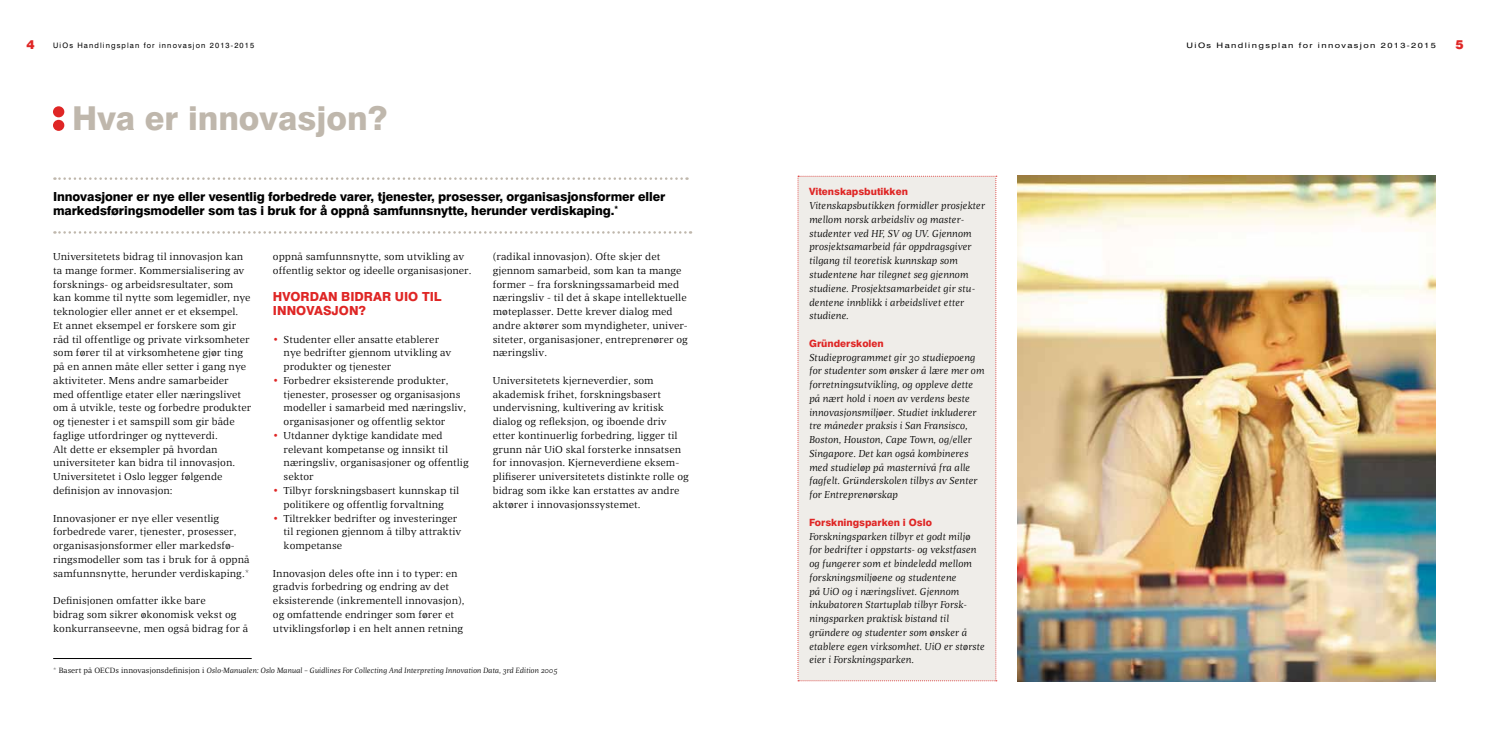
<style>
.page{position:relative;width:1489px;height:745px;background:#fff}
.page>*{position:absolute;margin:0;border:0;box-sizing:border-box;transform-origin:0 0}
.t1{font:800 33px "Swiss 721 BT";color:#bfb7ac}
.t2{font:800 12.5px/13.8px "Swiss 721 BT";letter-spacing:-.01em;color:#000}
.t3{font:800 12.5px/13.8px "Swiss 721 BT";color:#df2625}
.t4{font:900 12.5px "Swiss 721 BT";color:#df2625}
.t5{font:10px/13.8px "Quaestor";color:#000}
.t6{font:italic 10px/13.8px "Quaestor";color:#000}
.t7{font:800 10px "Swiss 721 BT";color:#df2625}
.t8{font:italic 7.5px "Quaestor";color:#000}
.t9{font:7.5px "Swiss 721 BT";letter-spacing:.15em;color:#000}
.t10{font:7.5px "Swiss 721 BT";letter-spacing:.15em;color:#000;scale:1.24 1}
.s1{font-family:"Swiss 721 BT";font-weight:700;color:#df2625}
.s2{font-style:normal}
</style>
<div class="page">
<svg style="left:53px;top:106px;width:11px;height:25px"></svg>
<svg style="left:54px;top:177px;width:633px;height:3px"></svg>
<svg style="left:54px;top:231px;width:637px;height:2px"></svg>
<div style="left:797px;top:176px;width:199px;height:505px;background:#efede9"></div>
<img style="left:1017px;top:176px;width:418px;height:504px">
<hr style="left:53px;top:657px;width:199px;height:1px;background:#000">
<p class="t4" style="left:27px;top:37px;width:10px">4</p>
<p class="t9" style="left:53px;top:41px;width:202px">UiOs Handlingsplan for innovasjon 2013-2015</p>
<p class="t10" style="left:1186px;top:41px;width:202px">UiOs Handlingsplan for innovasjon 2013-2015</p>
<p class="t4" style="left:1455px;top:37px;width:10px">5</p>
<h1 class="t1" style="left:72px;top:98px;width:317px">Hva er innovasjon?</h1>
<p class="t2" style="left:53px;top:190px;width:613px">Innovasjoner er nye eller vesentlig forbedrede varer, tjenester, prosesser, organisasjonsformer eller markedsføringsmodeller som tas i bruk for å oppnå samfunnsnytte, herunder verdiskaping.<sup>*</sup></p>
<p class="t7" style="left:809px;top:185px;width:100px">Vitenskapsbutikken</p>
<p class="t6" style="left:809px;top:198px;width:177px">Vitenskapsbutikken formidler prosjekter mellom norsk arbeidsliv og master&shy;studenter ved HF, SV og UV. Gjennom prosjektsamarbeid får oppdragsgiver tilgang til teoretisk kunnskap som studentene har tilegnet seg gjennom studiene. Prosjektsamarbeidet gir stu&shy;dentene innblikk i arbeidslivet etter studiene.</p>
<p class="t7" style="left:809px;top:337px;width:76px">Gründerskolen</p>
<p class="t6" style="left:809px;top:350px;width:177px">Studieprogrammet gir 30 studiepoeng for studenter som ønsker å lære mer om forretningsutvikling, og oppleve dette på nært hold i noen av verdens beste innovasjonsmiljøer. Studiet inkluderer tre måneder praksis i San Fransisco, Boston, Houston, Cape Town, og/eller Singapore. Det kan også kombineres med studieløp på masternivå fra alle fagfelt. Gründerskolen tilbys av Senter for Entreprenørskap</p>
<p class="t7" style="left:809px;top:515px;width:124px">Forskningsparken i Oslo</p>
<p class="t6" style="left:809px;top:528px;width:177px">Forskningsparken tilbyr et godt miljø for bedrifter i oppstarts- og vekstfasen og fungerer som et bindeledd mellom forskningsmiljøene og studentene<br>på UiO og i næringslivet. Gjennom inkubatoren Startuplab tilbyr Forsk&shy;ningsparken praktisk bistand til gründere og studenter som ønsker å etablere egen virksomhet. UiO er største eier i Forskningsparken.</p>
<p class="t5" style="left:273px;top:249px;width:200px">oppnå samfunnsnytte, som utvikling av offentlig sektor og ideelle organisasjoner.</p>
<p class="t3" style="left:273px;top:289px;width:170px">Hvordan bidrar UiO til innovasjon?</p>
<p class="t5" style="left:283px;top:332px;width:169px;text-indent:-11px"><span class="s1">•</span> Studenter eller ansatte etablerer nye bedrifter gjennom utvikling av produkter og tjenester</p>
<p class="t5" style="left:283px;top:373px;width:184px;text-indent:-11px"><span class="s1">•</span> Forbedrer eksisterende produkter, tjenester, prosesser og organisasjons modeller i samarbeid med næringsliv, organisasjoner og offentlig sektor</p>
<p class="t5" style="left:283px;top:428px;width:187px;text-indent:-11px"><span class="s1">•</span> Utdanner dyktige kandidate med relevant kompetanse og innsikt til næringsliv, organisasjoner og offentlig sektor</p>
<p class="t5" style="left:273px;top:483px;width:188px;text-align:center"><span class="s1">•</span> Tilbyr forskningsbasert kunnskap til politikere og offentlig forvaltning</p>
<p class="t5" style="left:283px;top:511px;width:179px;text-indent:-11px"><span class="s1">•</span> Tiltrekker bedrifter og investeringer til regionen gjennom å tilby attraktiv kompetanse</p>
<p class="t5" style="left:273px;top:566px;width:193px">Innovasjon deles ofte inn i to typer: en gradvis forbedring og endring av det eksisterende (inkrementell innovasjon), og omfattende endringer som fører et utviklingsforløp i en helt annen retning</p>
<p class="t5" style="left:493px;top:249px;width:197px">(radikal innovasjon). Ofte skjer det gjennom samarbeid, som kan ta mange former – fra forskningssamarbeid med næringsliv - til det å skape intellektuelle møteplasser. Dette krever dialog med andre aktører som myndigheter, univer&shy;siteter, organisasjoner, entreprenører og næringsliv.</p>
<p class="t5" style="left:493px;top:373px;width:197px">Universitetets kjerneverdier, som akademisk frihet, forskningsbasert undervisning, kultivering av kritisk dialog og refleksjon, og iboende driv etter kontinuerlig forbedring, ligger til grunn når UiO skal forsterke innsatsen for innovasjon. Kjerneverdiene eksem&shy;plifiserer universitetets distinkte rolle og bidrag som ikke kan erstattes av andre aktører i innovasjonssystemet.</p>
<p class="t5" style="left:53px;top:249px;width:200px">Universitetets bidrag til innovasjon kan ta mange former. Kommersialisering av forsknings- og arbeidsresultater, som kan komme til nytte som legemidler, nye teknologier eller annet er et eksempel.<br>Et annet eksempel er forskere som gir råd til offentlige og private virksomheter som fører til at virksomhetene gjør ting på en annen måte eller setter i gang nye aktiviteter. Mens andre samarbeider med offentlige etater eller næringslivet om å utvikle, teste og forbedre produkter og tjenester i et samspill som gir både faglige utfordringer og nytteverdi.<br>Alt dette er eksempler på hvordan universiteter kan bidra til innovasjon.<br>Universitetet i Oslo legger følgende definisjon av innovasjon:</p>
<p class="t5" style="left:53px;top:511px;width:198px">Innovasjoner er nye eller vesentlig forbedrede varer, tjenester, prosesser, organisasjonsformer eller markedsfø&shy;ringsmodeller som tas i bruk for å oppnå samfunnsnytte, herunder verdiskaping.*</p>
<p class="t5" style="left:53px;top:593px;width:197px">Definisjonen omfatter ikke bare<br>bidrag som sikrer økonomisk vekst og konkurranseevne, men også bidrag for å</p>
<p class="t8" style="left:53px;top:665px;width:505px"><span class="s2">* Basert på OECDs innovasjonsdefinisjon i</span> Oslo-Manualen: Oslo Manual – Guidlines For Collecting And Interpreting Innovation Data, 3rd Edition 2005</p>
</div>
